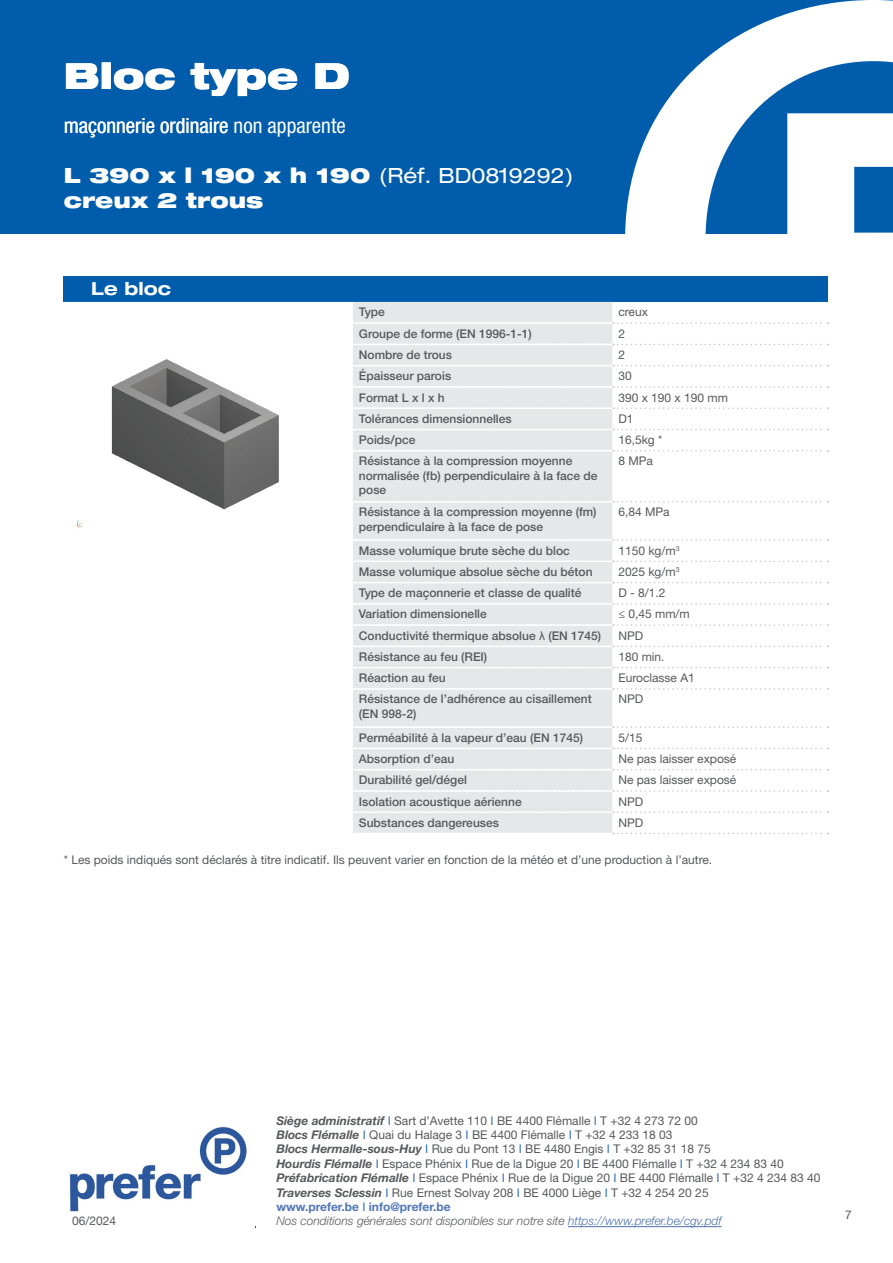
<style>
.page{position:relative;width:893px;height:1263px;background:#fff}
.page>*{position:absolute;margin:0;border:0;box-sizing:border-box;transform-origin:0 0}
.t1{font:900 expanded 36px "Helvetica Neue LT Std";color:#fff}
.t2{font:900 expanded 21px/25.2px "Helvetica Neue LT Std";color:#fff}
.t3{font:condensed 21px "Helvetica Neue LT Std";color:#fff}
.t4{font:700 expanded 18px "Helvetica Neue LT Std";color:#fff}
.t5{font:12px/14.4px "Helvetica Neue LT Std";color:#57585a}
.t6{font:500 12px/14.4px "Helvetica Neue LT Std";color:#57585a}
.s1{font-weight:400}
.s2{font-family:"Arial";font-weight:400}
.s3{font-weight:700;font-style:italic}
.s4{color:#2f71b7}
.s5{font-weight:700;color:#5176b7}
.s6{font-weight:300;font-style:italic}
.s7{font-weight:300;font-style:italic;color:#4d72ac}
</style>
<div class="page">
<div style="left:0;top:0;width:893px;height:234px;background:#015dab"></div>
<svg style="left:626px;top:0;width:267px;height:452px;fill:#fff"></svg>
<hr style="left:568px;top:1226px;width:154px;height:1px;background:#4d72ac">
<img style="left:70px;top:1127px;width:177px;height:85px">
<div style="left:64px;top:276px;width:764px;height:26px;background:#015dab"></div>
<div style="left:353px;top:302px;width:259px;height:531px;background:#e6e7e9"></div>
<svg style="left:354px;top:113px;width:539px;height:257px"></svg>
<svg style="left:354px;top:386px;width:474px;height:2px"></svg>
<svg style="left:354px;top:407px;width:474px;height:2px"></svg>
<svg style="left:354px;top:429px;width:474px;height:1px"></svg>
<svg style="left:354px;top:450px;width:474px;height:1px"></svg>
<svg style="left:354px;top:501px;width:474px;height:1px"></svg>
<svg style="left:354px;top:539px;width:474px;height:2px"></svg>
<svg style="left:354px;top:561px;width:474px;height:1px"></svg>
<svg style="left:354px;top:582px;width:474px;height:1px"></svg>
<svg style="left:354px;top:603px;width:474px;height:2px"></svg>
<svg style="left:354px;top:624px;width:474px;height:2px"></svg>
<svg style="left:354px;top:646px;width:474px;height:1px"></svg>
<svg style="left:354px;top:667px;width:474px;height:1px"></svg>
<svg style="left:354px;top:688px;width:474px;height:2px"></svg>
<svg style="left:354px;top:726px;width:474px;height:2px"></svg>
<svg style="left:354px;top:748px;width:474px;height:1px"></svg>
<svg style="left:354px;top:769px;width:474px;height:1px"></svg>
<svg style="left:354px;top:790px;width:474px;height:2px"></svg>
<svg style="left:354px;top:811px;width:474px;height:2px"></svg>
<svg style="left:612px;top:833px;width:216px;height:1px"></svg>
<img style="left:78px;top:359px;width:201px;height:169px">
<h1 class="t1" style="left:64px;top:53px;width:287px">Bloc type D</h1>
<h2 class="t3" style="left:64px;top:113px;width:283px">maçonnerie ordinaire non apparente</h2>
<h2 class="t2" style="left:64px;top:162px;width:511px">L 390 x l 190 x h 190 <span class="s1">(Réf. BD0819292) </span>creux 2 trous</h2>
<h3 class="t4" style="left:91px;top:278px;width:81px">Le bloc</h3>
<p class="t6" style="left:359px;top:305px;width:28px">Type</p>
<p class="t5" style="left:618px;top:305px;width:31px">creux</p>
<p class="t6" style="left:359px;top:326px;width:174px">Groupe de forme (EN 1996-1-1)</p>
<p class="t5" style="left:618px;top:326px;width:8px">2</p>
<p class="t6" style="left:359px;top:347px;width:95px">Nombre de trous</p>
<p class="t5" style="left:618px;top:347px;width:8px">2</p>
<p class="t6" style="left:359px;top:369px;width:94px">Épaisseur parois</p>
<p class="t5" style="left:618px;top:369px;width:15px">30</p>
<p class="t6" style="left:359px;top:390px;width:87px">Format L x l x h</p>
<p class="t5" style="left:618px;top:390px;width:111px">390 x 190 x 190 mm</p>
<p class="t6" style="left:359px;top:411px;width:154px">Tolérances dimensionnelles</p>
<p class="t5" style="left:618px;top:411px;width:17px">D1</p>
<p class="t6" style="left:359px;top:432px;width:58px">Poids/pce</p>
<p class="t5" style="left:618px;top:432px;width:46px">16,5kg *</p>
<p class="t6" style="left:359px;top:454px;width:240px">Résistance à la compression moyenne normalisée (fb) perpendiculaire à la face de pose</p>
<p class="t5" style="left:618px;top:454px;width:36px">8 MPa</p>
<p class="t6" style="left:359px;top:505px;width:239px">Résistance à la compression moyenne (fm) perpendiculaire à la face de pose</p>
<p class="t5" style="left:618px;top:505px;width:53px">6,84 MPa</p>
<p class="t6" style="left:359px;top:543px;width:212px">Masse volumique brute sèche du bloc</p>
<p class="t5" style="left:618px;top:543px;width:63px">1150 kg/m<sup>3</sup></p>
<p class="t6" style="left:359px;top:564px;width:235px">Masse volumique absolue sèche du béton</p>
<p class="t5" style="left:618px;top:564px;width:63px">2025 kg/m<sup>3</sup></p>
<p class="t6" style="left:359px;top:586px;width:224px">Type de maçonnerie et classe de qualité</p>
<p class="t5" style="left:618px;top:585px;width:49px">D - 8/1.2</p>
<p class="t6" style="left:359px;top:607px;width:129px">Variation dimensionelle</p>
<p class="t5" style="left:618px;top:607px;width:73px">≤ 0,45 mm/m</p>
<p class="t6" style="left:359px;top:628px;width:244px">Conductivité thermique absolue <span class="s2">λ</span> (EN 1745)</p>
<p class="t5" style="left:618px;top:628px;width:26px">NPD</p>
<p class="t6" style="left:359px;top:649px;width:130px">Résistance au feu (REI)</p>
<p class="t5" style="left:618px;top:649px;width:48px">180 min.</p>
<p class="t6" style="left:359px;top:671px;width:88px">Réaction au feu</p>
<p class="t5" style="left:618px;top:671px;width:78px">Euroclasse A1</p>
<p class="t6" style="left:359px;top:692px;width:234px">Résistance de l’adhérence au cisaillement (EN 998-2)</p>
<p class="t5" style="left:618px;top:692px;width:26px">NPD</p>
<p class="t6" style="left:359px;top:730px;width:226px">Perméabilité à la vapeur d’eau (EN 1745)</p>
<p class="t5" style="left:618px;top:730px;width:26px">5/15</p>
<p class="t6" style="left:359px;top:751px;width:97px">Absorption d’eau</p>
<p class="t5" style="left:618px;top:751px;width:119px">Ne pas laisser exposé</p>
<p class="t6" style="left:359px;top:773px;width:110px">Durabilité gel/dégel</p>
<p class="t5" style="left:618px;top:773px;width:119px">Ne pas laisser exposé</p>
<p class="t6" style="left:359px;top:794px;width:164px">Isolation acoustique aérienne</p>
<p class="t5" style="left:618px;top:794px;width:26px">NPD</p>
<p class="t6" style="left:359px;top:815px;width:142px">Substances dangereuses</p>
<p class="t5" style="left:618px;top:815px;width:26px">NPD</p>
<p class="t5" style="left:64px;top:852px;width:650px">* Les poids indiqués sont déclarés à titre indicatif. Ils peuvent varier en fonction de la météo et d’une production à l’autre.</p>
<p class="t5" style="left:72px;top:1214px;width:46px">06/2024</p>
<p class="t5" style="left:276px;top:1113px;width:545px"><span class="s3">Siège administratif</span> <span class="s4">I</span> Sart d’Avette 110 <span class="s4">I</span> BE 4400 Flémalle <span class="s4">I</span> T +32 4 273 72 00<br><span class="s3">Blocs Flémalle</span> <span class="s4">I</span> Quai du Halage 3 <span class="s4">I</span> BE 4400 Flémalle <span class="s4">I</span> T +32 4 233 18 03<br><span class="s3">Blocs Hermalle-sous-Huy</span> <span class="s4">I</span> Rue du Pont 13 <span class="s4">I</span> BE 4480 Engis <span class="s4">I</span> T +32 85 31 18 75<br><span class="s3">Hourdis Flémalle</span> <span class="s4">I</span> Espace Phénix <span class="s4">I</span> Rue de la Digue 20 <span class="s4">I</span> BE 4400 Flémalle <span class="s4">I</span> T +32 4 234 83 40<br><span class="s3">Préfabrication Flémalle</span> <span class="s4">I</span> Espace Phénix <span class="s4">I</span> Rue de la Digue 20 <span class="s4">I</span> BE 4400 Flémalle <span class="s4">I</span> T +32 4 234 83 40<br><span class="s3">Traverses Sclessin</span> <span class="s4">I</span> Rue Ernest Solvay 208 <span class="s4">I</span> BE 4000 Liège <span class="s4">I</span> T +32 4 254 20 25<br><span class="s5">www.prefer.be</span> <span class="s4">I</span> <span class="s5">info@prefer.be<br></span><span class="s6">Nos conditions générales sont disponibles sur notre site</span> <span class="s7">https://www.prefer.be/cgv.pdf</span></p>
<p class="t5" style="left:845px;top:1207px;width:8px">7</p>
</div>
